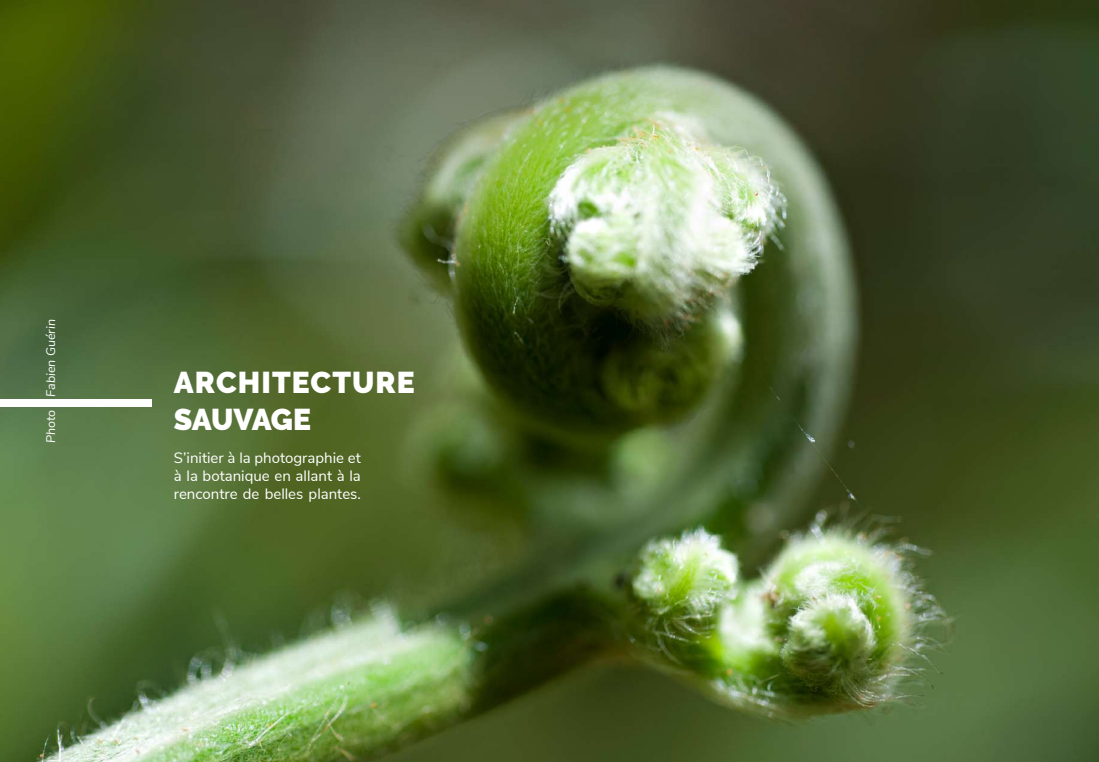
<style>
.page{position:relative;width:1099px;height:762px;background:#fff}
.page>*{position:absolute;margin:0;border:0;box-sizing:border-box;transform-origin:0 0}
.t1{font:900 30px/37.5px "Raleway";letter-spacing:.035em;color:#fff}
.t2{font:15px/18px "Nunito Sans";color:#fff;text-align:justify}
.t3{font:italic 12.5px "Nunito Sans";color:#fff}
</style>
<div class="page">
<img style="left:0;top:0;width:1098px;height:762px">
<div style="left:0;top:399px;width:151px;height:7px;background:#fff"></div>
<p class="t3" style="left:42px;top:443px;width:125px;rotate:-90deg">Photo Fabien Guérin</p>
<h1 class="t1" style="left:174px;top:363px;width:242px">ARCHITECTURE<br>SAUVAGE</h1>
<p class="t2" style="left:174px;top:448px;width:188px">S’initier à la photographie et à la botanique en allant à la rencontre de belles plantes.</p>
</div>
